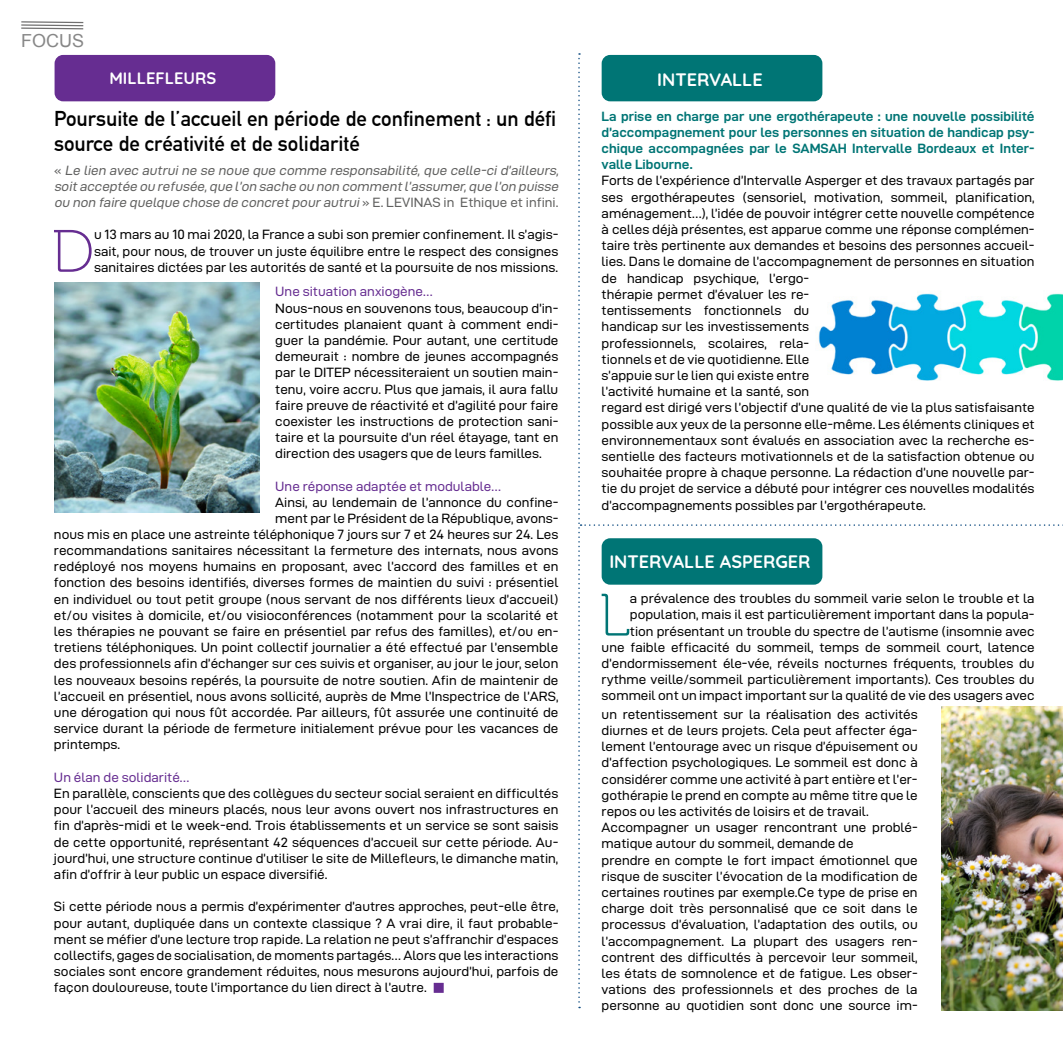
<style>
.page{position:relative;width:1063px;height:1063px;background:#fff}
.page>*{position:absolute;margin:0;border:0;box-sizing:border-box;transform-origin:0 0}
.t1{font:59.85px "Museo 100";color:#007575}
.t2{font:59.85px "Museo 100";color:#662d91}
.t3{font:700 21px/25.2px "DIN Alternate";color:#000}
.t4{font:700 18px "Quicksand";color:#fff}
.t5{font:18px "Arial";color:#878787}
.t6{font:700 16.5px "Quicksand";color:#fff}
.t7{font:13.5px/16.2px "D DIN Exp";color:#000;text-align:justify}
.t8{font:italic 13.5px/16.2px "D DIN Exp";color:#616160;text-align:justify}
.t9{font:13.5px/16.2px "D DIN Exp Bold";color:#007575;text-align:justify}
.t10{font:13.5px "D DIN Exp";color:#662d91}
.s1{font-style:normal}
</style>
<div class="page">
<svg style="left:21px;top:21px;width:63px;height:9px"></svg>
<svg style="left:578px;top:53px;width:485px;height:955px"></svg>
<img style="left:942px;top:706px;width:121px;height:304px">
<img style="left:809px;top:279px;width:254px;height:116px">
<img style="left:54px;top:282px;width:205px;height:231px">
<div style="left:434px;top:983px;width:10px;height:10px;background:#662d91;border:2px solid #662d91"></div>
<div style="left:55px;top:55px;width:220px;height:46px;background:#662d91;border-radius:9px"></div>
<div style="left:602px;top:55px;width:220px;height:46px;background:#007575;border-radius:9px"></div>
<div style="left:602px;top:538px;width:220px;height:47px;background:#007575;border-radius:9px"></div>
<h3 class="t5" style="left:21px;top:31px;width:64px">FOCUS</h3>
<p class="t6" style="left:109px;top:68px;width:108px">MILLEFLEURS</p>
<h3 class="t4" style="left:657px;top:68px;width:107px">INTERVALLE</h3>
<h2 class="t3" style="left:54px;top:106px;width:504px">Poursuite de l’accueil en période de confinement : un défi source de créativité et de solidarité</h2>
<p class="t8" style="left:54px;top:162px;width:509px"><span class="s1">«</span> Le lien avec autrui ne se noue que comme responsabilité, que celle-ci d’ailleurs, soit acceptée ou refusée,que l’on sache ou non comment l’assumer,que l’on puisse ou non faire quelque chose de concret pour autrui<span class="s1">» E . L EV I N AS i n E t h i q u e e t i n f i n i .</span></p>
<h1 class="t2" style="left:51px;top:219px;width:44px">D</h1>
<p class="t7" style="left:94px;top:226px;width:466px">u 13 mars au 10 mai 2020, la France a subi son premier confinement. Il s’agis&shy;sait, pour nous, de trouver un juste équilibre entre le respect des consignes sanitaires dictées par les autorités de santé et la poursuite de nos missions.</p>
<p class="t10" style="left:275px;top:284px;width:159px">Une situation anxiogène…</p>
<p class="t7" style="left:275px;top:300px;width:285px">Nous-nous en souvenons tous, beaucoup d’in&shy;certitudes planaient quant à comment endi&shy;guer la pandémie. Pour autant, une certitude demeurait : nombre de jeunes accompagnés par le DITEP nécessiteraient un soutien main&shy;tenu, voire accru. Plus que jamais, il aura fallu faire preuve de réactivité et d’agilité pour faire coexister les instructions de protection sani&shy;taire et la poursuite d’un réel étayage, tant en direction des usagers que de leurs familles.</p>
<p class="t10" style="left:275px;top:479px;width:227px">Une réponse adaptée et modulable…</p>
<p class="t7" style="left:275px;top:494px;width:285px">Ainsi, au lendemain de l’annonce du confine-</p>
<p class="t7" style="left:275px;top:510px;width:285px">ment par le Président de la République, avons-</p>
<p class="t7" style="left:54px;top:526px;width:506px">nous mis en place une astreinte téléphonique 7 jours sur 7 et 24 heures sur 24. Les</p>
<p class="t7" style="left:54px;top:542px;width:506px">recommandations sanitaires nécessitant la fermeture des internats, nous avons</p>
<p class="t7" style="left:54px;top:558px;width:506px">redéployé nos moyens humains en proposant, avec l’accord des familles et en</p>
<p class="t7" style="left:54px;top:574px;width:506px">fonction des besoins identifiés, diverses formes de maintien du suivi : présentiel</p>
<p class="t7" style="left:54px;top:591px;width:506px">en individuel ou tout petit groupe (nous servant de nos différents lieux d’accueil)</p>
<p class="t7" style="left:54px;top:607px;width:506px">et/ou visites à domicile, et/ou visioconférences (notamment pour la scolarité et</p>
<p class="t7" style="left:54px;top:623px;width:506px">les thérapies ne pouvant se faire en présentiel par refus des familles), et/ou en-</p>
<p class="t7" style="left:54px;top:639px;width:506px">tretiens téléphoniques. Un point collectif journalier a été effectué par l’ensemble</p>
<p class="t7" style="left:54px;top:655px;width:506px">des professionnels afin d’échanger sur ces suivis et organiser, au jour le jour, selon</p>
<p class="t7" style="left:54px;top:672px;width:506px">les nouveaux besoins repérés, la poursuite de notre soutien. Afin de maintenir de</p>
<p class="t7" style="left:54px;top:688px;width:506px">l’accueil en présentiel, nous avons sollicité, auprès de Mme l’Inspectrice de l’ARS,</p>
<p class="t7" style="left:54px;top:704px;width:506px">une dérogation qui nous fût accordée. Par ailleurs, fût assurée une continuité de</p>
<p class="t7" style="left:54px;top:720px;width:506px">service durant la période de fermeture initialement prévue pour les vacances de</p>
<p class="t7" style="left:54px;top:736px;width:68px">printemps.</p>
<p class="t10" style="left:54px;top:770px;width:137px">Un élan de solidarité…</p>
<p class="t7" style="left:54px;top:785px;width:506px">En parallèle, conscients que des collègues du secteur social seraient en difficultés pour l’accueil des mineurs placés, nous leur avons ouvert nos infrastructures en fin d’après-midi et le week-end. Trois établissements et un service se sont saisis de cette opportunité, représentant 42 séquences d’accueil sur cette période. Au&shy;jourd’hui, une structure continue d’utiliser le site de Millefleurs, le dimanche matin, afin d’offrir à leur public un espace diversifié.</p>
<p class="t7" style="left:54px;top:898px;width:506px">Si cette période nous a permis d’expérimenter d’autres approches, peut-elle être, pour autant, dupliquée dans un contexte classique ? A vrai dire, il faut probable&shy;ment se méfier d’une lecture trop rapide. La relation ne peut s’affranchir d’espaces collectifs, gages de socialisation, de moments partagés… Alors que les interactions sociales sont encore grandement réduites, nous mesurons aujourd’hui, parfois de façon douloureuse, toute l’importance du lien direct à l’autre.</p>
<p class="t9" style="left:602px;top:108px;width:435px">La prise en charge par une ergothérapeute : une nouvelle possibilité d’accompagnement pour les personnes en situation de handicap psy&shy;chique accompagnées par le SAMSAH Intervalle Bordeaux et Inter&shy;valle Libourne.</p>
<p class="t7" style="left:602px;top:172px;width:435px;text-align:left">Forts de l’expérience d’Intervalle Asperger et des travaux partagés par ses ergothérapeutes (sensoriel, motivation, sommeil, planification, aménagement…), l’idée de pouvoir intégrer cette nouvelle compétence à celles déjà présentes, est apparue comme une réponse complémen&shy;taire très pertinente aux demandes et besoins des personnes accueil&shy;lies. Dans le domaine de l’accompagnement de personnes en situation de handicap psychique, l’ergo-<br>thérapie permet d’évaluer les re-<br>tentissements fonctionnels du<br>handicap sur les investissements<br>professionnels, scolaires, rela-<br>tionnels et de vie quotidienne. Elle<br>s’appuie sur le lien qui existe entre<br>l’activité humaine et la santé, son<br>regard est dirigé vers l’objectif d’une qualité de vie la plus satisfaisante possible aux yeux de la personne elle-même. Les éléments cliniques et environnementaux sont évalués en association avec la recherche es&shy;sentielle des facteurs motivationnels et de la satisfaction obtenue ou souhaitée propre à chaque personne. La rédaction d’une nouvelle par&shy;tie du projet de service a débuté pour intégrer ces nouvelles modalités d’accompagnements possibles par l’ergothérapeute.</p>
<h3 class="t4" style="left:609px;top:550px;width:203px">INTERVALLE ASPERGER</h3>
<p class="t7" style="left:602px;top:590px;width:435px;text-align:right">a prévalence des troubles du sommeil varie selon le trouble et la population, mais il est particulièrement important dans la popula-<br>tion présentant un trouble du spectre de l’autisme (insomnie avec<br>une faible efficacité du sommeil, temps de sommeil court, latence d’endormissement éle-vée, réveils nocturnes fréquents, troubles du rythme veille/sommeil particulièrement importants). Ces troubles du sommeil ont un impact important sur la qualité de vie des usagers avec</p>
<p class="t7" style="left:602px;top:706px;width:318px;text-align:left">un retentissement sur la réalisation des activités diurnes et de leurs projets. Cela peut affecter éga&shy;lement l’entourage avec un risque d’épuisement ou d’affection psychologiques. Le sommeil est donc à considérer comme une activité à part entière et l’er&shy;gothérapie le prend en compte au même titre que le repos ou les activités de loisirs et de travail.<br>Accompagner un usager rencontrant une problé&shy;matique autour du sommeil, demande de<br>prendre en compte le fort impact émotionnel que risque de susciter l’évocation de la modification de certaines routines par exemple.Ce type de prise en charge doit très personnalisé que ce soit dans le processus d’évaluation, l’adaptation des outils, ou l’accompagnement. La plupart des usagers ren&shy;contrent des difficultés à percevoir leur sommeil, les états de somnolence et de fatigue. Les obser&shy;vations des professionnels et des proches de la personne au quotidien sont donc une source im-</p>
<h1 class="t1" style="left:599px;top:583px;width:32px">L</h1>
</div>
